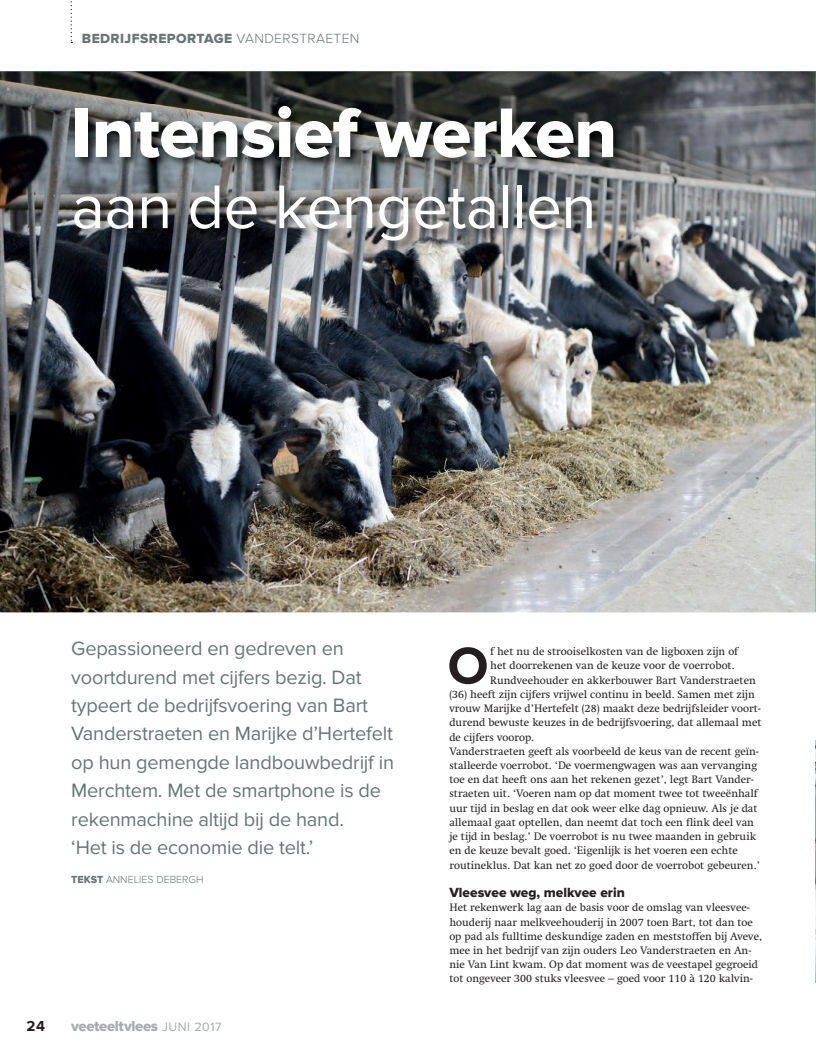
<style>
.page{position:relative;width:816px;height:1054px;background:#fff}
.page>*{position:absolute;margin:0;border:0;box-sizing:border-box;transform-origin:0 0}
.t1{font:72.5px "Proxima Nova Extrabld";letter-spacing:-.01em;color:#fff}
.t2{font:63.75px "Proxima Nova";letter-spacing:-.01em;color:#fff}
.t3{font:700 53.62px "Proxima Nova";color:#231f20}
.t4{font:20px/28.5px "Proxima Nova";letter-spacing:-.01em;color:#687575}
.t5{font:15px "Proxima Nova Extrabld";letter-spacing:-.025em;color:#a6acac}
.t6{font:700 15px "Proxima Nova";color:#231f20}
.t7{font:13.75px "Proxima Nova Extrabld";letter-spacing:.03em;color:#687575}
.t8{font:13.75px "Proxima Nova Extrabld";color:#231f20}
.t9{font:11px/14.2px "Swift LT Pro";color:#231f20}
.t10{font:300 10.62px "Proxima Nova";color:#687575}
.s1{font-family:"Proxima Nova";font-weight:300}
.s2{font-family:"Proxima Nova Extrabld";font-weight:400}
.s3{font-family:"Proxima Nova";font-size:12.5px}
</style>
<div class="page">
<img style="left:0;top:71px;width:815px;height:541px">
<img style="left:815px;top:740px;width:1px;height:242px">
<img style="left:73px;top:104px;width:552px;height:148px">
<svg style="left:71px;top:1px;width:1px;height:42px"></svg>
<p class="t7" style="left:82px;top:31px;width:279px">BEDRIJFSREPORTAGE <span class="s1">VANDERSTRAETEN</span></p>
<h1 class="t1" style="left:71px;top:91px;width:547px">Intensief werken</h1>
<h2 class="t2" style="left:71px;top:170px;width:527px">aan de kengetallen</h2>
<h3 class="t6" style="left:27px;top:1017px;width:20px">24</h3>
<p class="t4" style="left:71px;top:634px;width:324px">Gepassioneerd en gedreven en voortdurend met cijfers bezig. Dat typeert de bedrijfsvoering van Bart Vanderstraeten en Marijke d’Hertefelt op hun gemengde landbouwbedrijf in Merchtem. Met de smartphone is de rekenmachine altijd bij de hand.<br>‘Het is de economie die telt.’</p>
<h3 class="t3" style="left:447px;top:634px;width:43px">O</h3>
<p class="t9" style="left:490px;top:644px;width:249px">f het nu de strooiselkosten van de ligboxen zĳn of</p>
<p class="t9" style="left:490px;top:658px;width:246px">het doorrekenen van de keuze voor de voerrobot.</p>
<p class="t9" style="left:490px;top:672px;width:267px">Rundveehouder en akkerbouwer Bart Vanderstraeten</p>
<p class="t9" style="left:449px;top:686px;width:307px">(36) heeft zĳn cĳfers vrĳwel continu in beeld. Samen met zĳn</p>
<p class="t9" style="left:449px;top:701px;width:313px">vrouw Marĳke d’Hertefelt (28) maakt deze bedrĳfsleider voort-</p>
<p class="t9" style="left:449px;top:715px;width:314px">durend bewuste keuzes in de bedrĳfsvoering, dat allemaal met</p>
<p class="t9" style="left:449px;top:729px;width:86px">de cĳfers voorop.</p>
<p class="t9" style="left:449px;top:743px;width:311px">Vanderstraeten geeft als voorbeeld de keus van de recent geïn-</p>
<p class="t9" style="left:449px;top:757px;width:309px">stalleerde voerrobot . ‘De voermengwagen was aan vervanging</p>
<p class="t9" style="left:449px;top:772px;width:306px">toe en dat heeft ons aan het rekenen gezet’, legt Bart Vander-</p>
<p class="t9" style="left:449px;top:786px;width:310px">straeten uit. ‘Voeren nam op dat moment twee tot tweeënhalf</p>
<p class="t9" style="left:449px;top:800px;width:310px">uur tĳd in beslag en dat ook weer elke dag opnieuw. Als je dat</p>
<p class="t9" style="left:449px;top:814px;width:306px">allemaal gaat optellen, dan neemt dat toch een flink deel van</p>
<p class="t9" style="left:449px;top:829px;width:308px">je tĳd in beslag.’ De voerrobot is nu twee maanden in gebruik</p>
<p class="t9" style="left:449px;top:843px;width:290px">en de keuze bevalt goed. ‘Eigenlĳk is het voeren een echte</p>
<p class="t9" style="left:449px;top:857px;width:312px">routineklus. Dat kan net zo goed door de voerrobot gebeuren.’</p>
<p class="t8" style="left:449px;top:884px;width:177px">Vleesvee weg, melkvee erin</p>
<p class="t9" style="left:449px;top:900px;width:314px">Het rekenwerk lag aan de basis voor de omslag van vleesvee&shy;houderĳ naar melkveehouderĳ in 2007 toen Bart, tot dan toe op pad als fulltime deskundige zaden en meststoffen bĳ Aveve, mee in het bedrĳf van zĳn ouders Leo Vanderstraeten en An&shy;nie Van Lint kwam. Op dat moment was de veestapel gegroeid tot ongeveer 300 stuks vleesvee – goed voor 110 à 120 kalvin-</p>
<p class="t10" style="left:71px;top:872px;width:134px"><span class="s2">TEKST</span> ANNELIES DEBERGH</p>
<h3 class="t5" style="left:71px;top:1017px;width:152px">veeteeltvlees <span class="s3">JUNI 2017</span></h3>
</div>
